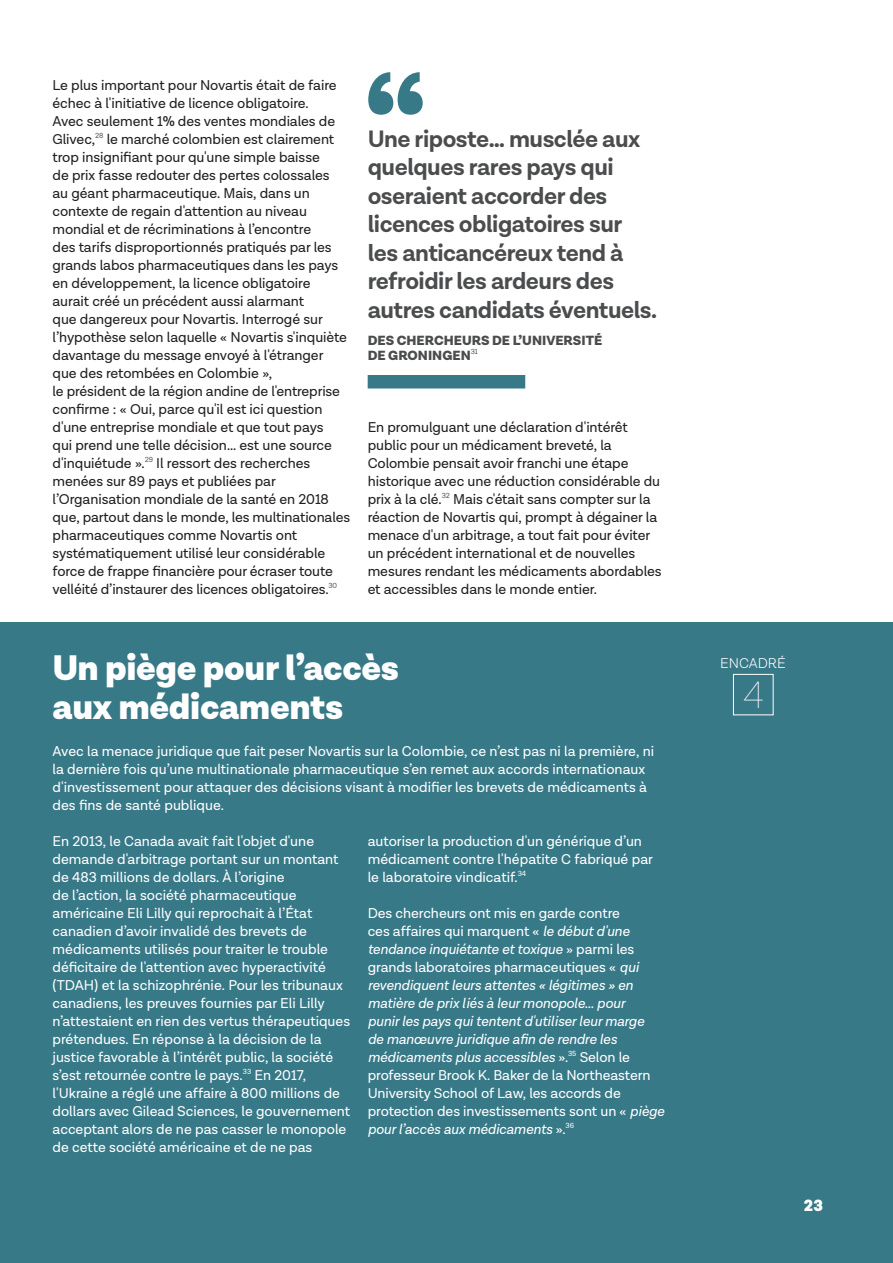
<style>
.page{position:relative;width:893px;height:1263px;background:#fff}
.page>*{position:absolute;margin:0;border:0;box-sizing:border-box;transform-origin:0 0}
.Paragraph_Style_2{font:100 39px "Lota Grotesque";color:#fff}
.t1{font:900 36px "Lota Grotesque";letter-spacing:-.01em;color:#fff}
.t2{font:700 24px/28.5px "Lota Grotesque";letter-spacing:-.02em;color:#4b4c4d}
.t3{font:900 16.5px "Lota Grotesque Alt 1";color:#fff}
.t4{font:14.4px/18px "Lota Grotesque";letter-spacing:-.005em;color:#231f20}
.t5{font:14.4px/18px "Lota Grotesque";color:#fff}
.t6{font:italic 14.4px/18px "Lota Grotesque";letter-spacing:-.005em;color:#fff}
.t7{font:300 14.4px "Lota Grotesque";color:#fff}
.t8{font:900 13.5px "Lota Grotesque";color:#4b4c4d}
.s1{font-style:normal}
</style>
<div class="page">
<div style="left:0;top:623px;width:893px;height:640px;background:#387988"></div>
<svg style="left:368px;top:72px;width:55px;height:43px"></svg>
<div style="left:368px;top:375px;width:157px;height:13px;background:#387988"></div>
<div style="left:733px;top:674px;width:40px;height:41px;border:1px solid #fff"></div>
<p class="t4" style="left:53px;top:77px;width:296px">Le plus important pour Novartis était de faire échec à l'initiative de licence obligatoire.<br>Avec seulement 1% des ventes mondiales de Glivec,<sup>28</sup> le marché colombien est clairement trop insignifiant pour qu'une simple baisse<br>de prix fasse redouter des pertes colossales au géant pharmaceutique. Mais, dans un contexte de regain d'attention au niveau mondial et de récriminations à l’encontre<br>des tarifs disproportionnés pratiqués par les grands labos pharmaceutiques dans les pays en développement, la licence obligatoire aurait créé un précédent aussi alarmant<br>que dangereux pour Novartis. Interrogé sur l’hypothèse selon laquelle « Novartis s'inquiète davantage du message envoyé à l'étranger que des retombées en Colombie »,</p>
<p class="t4" style="left:53px;top:383px;width:299px">le président de la région andine de l'entreprise confirme : « Oui, parce qu'il est ici question d'une entreprise mondiale et que tout pays<br>qui prend une telle décision... est une source d'inquiétude ».<sup>29</sup> Il ressort des recherches menées sur 89 pays et publiées par l’Organisation mondiale de la santé en 2018 que, partout dans le monde, les multinationales pharmaceutiques comme Novartis ont systématiquement utilisé leur considérable force de frappe financière pour écraser toute velléité d’instaurer des licences obligatoires.<sup>30</sup></p>
<p class="t2" style="left:368px;top:125px;width:291px">Une riposte… musclée aux quelques rares pays qui oseraient accorder des licences obligatoires sur les anticancéreux tend à refroidir les ardeurs des autres candidats éventuels.</p>
<p class="t8" style="left:368px;top:332px;width:236px">DES CHERCHEURS DE L’UNIVERSITÉ</p>
<p class="t8" style="left:368px;top:347px;width:112px">DE GRONINGEN<sup>31</sup></p>
<p class="t4" style="left:368px;top:419px;width:295px">En promulguant une déclaration d'intérêt public pour un médicament breveté, la Colombie pensait avoir franchi une étape historique avec une réduction considérable du prix à la clé.<sup>32</sup> Mais c'était sans compter sur la réaction de Novartis qui, prompt à dégainer la menace d'un arbitrage, a tout fait pour éviter un précédent international et de nouvelles mesures rendant les médicaments abordables et accessibles dans le monde entier.</p>
<p class="t1" style="left:53px;top:646px;width:348px">Un piège pour l’accès</p>
<p class="t1" style="left:53px;top:685px;width:292px">aux médicaments</p>
<p class="t5" style="left:53px;top:743px;width:603px">Avec la menace juridique que fait peser Novartis sur la Colombie, ce n’est pas ni la première, ni la dernière fois qu’une multinationale pharmaceutique s’en remet aux accords internationaux d'investissement pour attaquer des décisions visant à modifier les brevets de médicaments à des fins de santé publique.</p>
<p class="t5" style="left:53px;top:833px;width:299px">En 2013, le Canada avait fait l'objet d'une demande d'arbitrage portant sur un montant de 483 millions de dollars. À l’origine<br>de l’action, la société pharmaceutique américaine Eli Lilly qui reprochait à l’État canadien d’avoir invalidé des brevets de médicaments utilisés pour traiter le trouble déficitaire de l'attention avec hyperactivité (TDAH) et la schizophrénie. Pour les tribunaux canadiens, les preuves fournies par Eli Lilly n’attestaient en rien des vertus thérapeutiques prétendues. En réponse à la décision de la justice favorable à l’intérêt public, la société s’est retournée contre le pays.<sup>33</sup> En 2017, l'Ukraine a réglé une affaire à 800 millions de dollars avec Gilead Sciences, le gouvernement acceptant alors de ne pas casser le monopole de cette société américaine et de ne pas</p>
<p class="t5" style="left:368px;top:833px;width:287px">autoriser la production d'un générique d’un médicament contre l'hépatite C fabriqué par le laboratoire vindicatif.<sup>34</sup></p>
<p class="t6" style="left:368px;top:905px;width:298px"><span class="s1">Des chercheurs ont mis en garde contre<br>ces affaires qui marquent «</span> le début d'une tendance inquiétante et toxique <span class="s1">» parmi les grands laboratoires pharmaceutiques «</span> qui revendiquent leurs attentes « légitimes » en matière de prix liés à leur monopole... pour<br>punir les pays qui tentent d'utiliser leur marge<br>de manœuvre juridique afin de rendre les médicaments plus accessibles <span class="s1">».</span><sup>35</sup> <span class="s1">Selon le professeur Brook K. Baker de la Northeastern University School of Law, les accords de protection des investissements sont un «</span> piège pour l’accès aux médicaments <span class="s1">».</span><sup>36</sup></p>
<p class="t7" style="left:720px;top:655px;width:67px">ENCADRÉ</p>
<p class="Paragraph_Style_2" style="left:743px;top:674px;width:22px">4</p>
<p class="t3" style="left:804px;top:1195px;width:21px">23</p>
</div>
